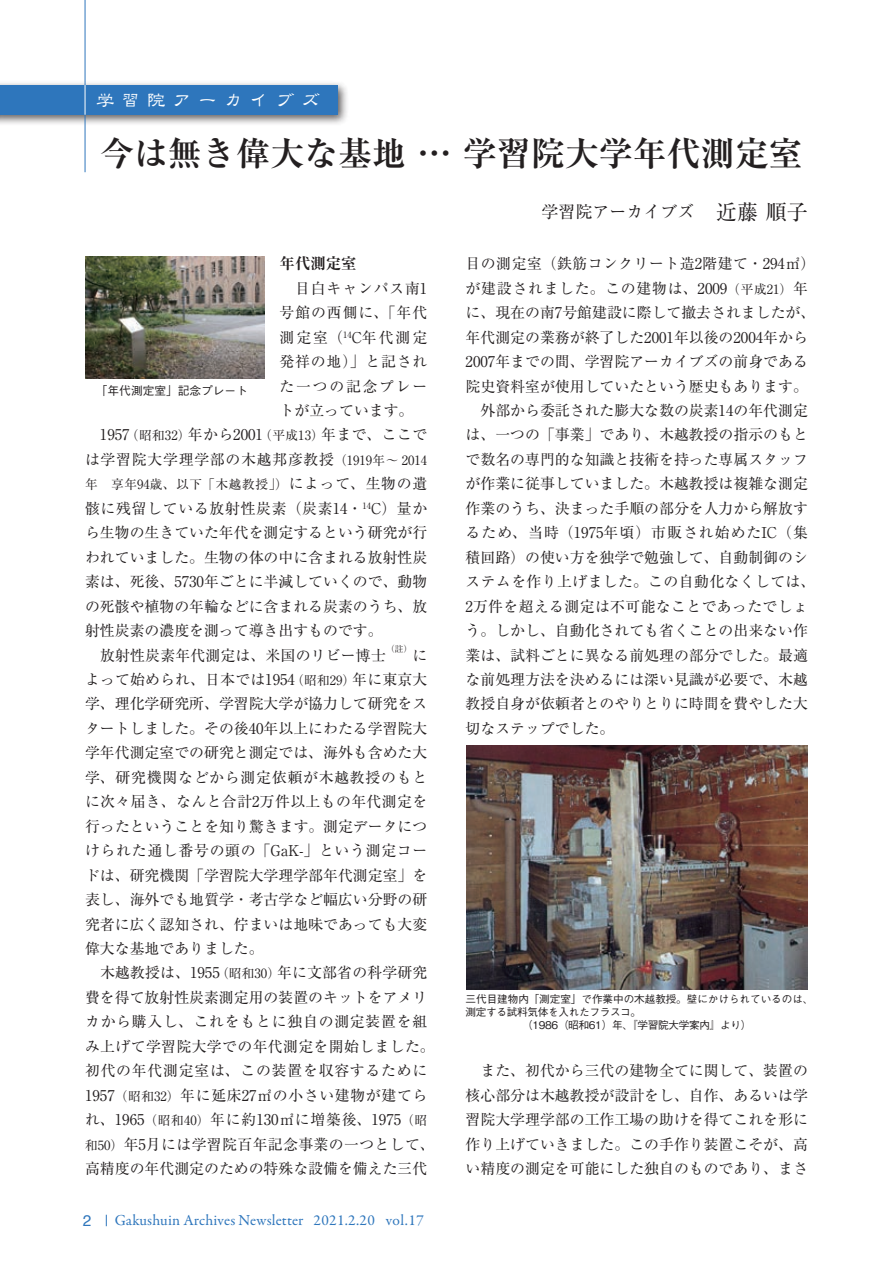
<style>
.page{position:relative;width:893px;height:1263px;background:#fff}
.page>*{position:absolute;margin:0;border:0;box-sizing:border-box;transform-origin:0 0}
.t1{font:700 34.05px "Ryumin Pro";color:#231f20}
.t2{font:600 19.2px "DFP Lei Sho CID";letter-spacing:.34em;color:#fff}
.t3{font:16.95px "Ryumin Pro";color:#231f20}
.t4{font:15.45px "Garamond Premr Pro";letter-spacing:.01em;color:#2e76bc}
.t5{font:700 expanded 15.45px "Ryumin Pro";color:#231f20}
.t6{font:15.45px "Helvetica";color:#2e76bc}
.t7{font:14.85px/24.5px "Ryumin Pro";color:#231f20}
.t8{font:14.85px "Ryumin Pro";letter-spacing:.05em;color:#231f20}
.t9{font:14.85px "Ryumin Pro";letter-spacing:.055em;color:#231f20}
.t10{font:14.85px "Ryumin Pro";letter-spacing:.13em;color:#231f20}
.t11{font:14.85px "Ryumin Pro";letter-spacing:.06em;color:#231f20}
.t12{font:14.85px "Ryumin Pro";letter-spacing:.115em;color:#231f20}
.t13{font:12.75px "Ryumin Pro";letter-spacing:.045em;color:#231f20}
.t14{font:500 11.7px "Gothic BBB Pro";color:#231f20}
.t15{font:500 10.65px "Gothic BBB Pro";letter-spacing:-.03em;color:#231f20}
.t16{font:500 10.65px "Gothic BBB Pro";letter-spacing:-.005em;color:#231f20}
.t17{font:8.7px "Ryumin Pro";color:#231f20}
.s1{font-size:12.75px}
.s2{font-size:14.85px}
.s3{font-size:21.3px}
</style>
<div class="page">
<div style="left:0;top:80px;width:349px;height:46px;background:#231f20;opacity:.75"></div>
<div style="left:0;top:85px;width:338px;height:30px;background:#2e76bc"></div>
<hr style="left:85px;top:0;width:1px;height:85px;background:#2e76bc">
<hr style="left:85px;top:85px;width:1px;height:30px;background:#fff">
<hr style="left:85px;top:115px;width:1px;height:57px;background:#2e76bc">
<img style="left:85px;top:256px;width:180px;height:122px">
<img style="left:466px;top:745px;width:341px;height:245px">
<p class="t2" style="left:96px;top:89px;width:226px">学習院アーカイブズ</p>
<h1 class="t1" style="left:100px;top:126px;width:704px">今は無き偉大な基地 … 学習院大学年代測定室</h1>
<p class="t5" style="left:280px;top:251px;width:79px">年代測定室</p>
<p class="t9" style="left:280px;top:277px;width:149px">　目白キャンパス南1</p>
<p class="t11" style="left:280px;top:301px;width:149px">号館の西側に、「年代</p>
<p class="t10" style="left:280px;top:325px;width:149px">測定室（<sup>14</sup>C年代測定</p>
<p class="t9" style="left:280px;top:350px;width:149px">発祥の地）」と記され</p>
<p class="t12" style="left:280px;top:374px;width:149px">た一つの記念プレー</p>
<p class="t7" style="left:280px;top:397px;width:135px">トが立っています。</p>
<p class="t7" style="left:85px;top:422px;width:344px">　1957<span class="s1">（昭和32）</span>年から2001<span class="s1">（平成13）</span>年まで、ここで</p>
<p class="t8" style="left:85px;top:448px;width:344px">は学習院大学理学部の木越邦彦教授<span class="s1">（1919年～ 2014</span></p>
<p class="t13" style="left:85px;top:475px;width:344px">年　享年94歳、以下「木越教授」）<span class="s2">によって、生物の遺</span></p>
<p class="t7" style="left:85px;top:495px;width:344px">骸に残留している放射性炭素（炭素14・<sup>14</sup>C）量から生物の生きていた年代を測定するという研究が行われていました。生物の体の中に含まれる放射性炭素は、死後、5730年ごとに半減していくので、動物の死骸や植物の年輪などに含まれる炭素のうち、放射性炭素の濃度を測って導き出すものです。<br>　放射性炭素年代測定は、米国のリビー博士</p>
<p class="t14" style="left:96px;top:381px;width:154px">「年代測定室」記念プレート</p>
<p class="t17" style="left:386px;top:642px;width:28px">（註）</p>
<p class="t7" style="left:85px;top:642px;width:351px;text-indent:327px">によって始められ、日本では1954<span class="s1">（昭和29）</span>年に東京大学、理化学研究所、学習院大学が協力して研究をスタートしました。その後40年以上にわたる学習院大学年代測定室での研究と測定では、海外も含めた大学、研究機関などから測定依頼が木越教授のもとに次々届き、なんと合計2万件以上もの年代測定を行ったということを知り驚きます。測定データにつけられた通し番号の頭の「GaK-」という測定コードは、研究機関「学習院大学理学部年代測定室」を表し、海外でも地質学・考古学など幅広い分野の研究者に広く認知され、佇まいは地味であっても大変偉大な基地でありました。<br>　木越教授は、1955<span class="s1">（昭和30）</span>年に文部省の科学研究費を得て放射性炭素測定用の装置のキットをアメリカから購入し、これをもとに独自の測定装置を組み上げて学習院大学での年代測定を開始しました。初代の年代測定室は、この装置を収容するために<br>1957<span class="s1">（昭和32）</span>年に延床27㎡の小さい建物が建てられ、1965<span class="s1">（昭和40）</span>年に約130㎡に増築後、1975<span class="s1">（昭和50）</span>年5月には学習院百年記念事業の一つとして、高精度の年代測定のための特殊な設備を備えた三代</p>
<p class="t6" style="left:83px;top:1209px;width:10px">2</p>
<p class="t4" style="left:115px;top:1211px;width:311px">Gakushuin Archives Newsletter 2021.2.20 vol.17</p>
<p class="t3" style="left:541px;top:198px;width:268px">学習院アーカイブズ <span class="s3">近藤 順子</span></p>
<p class="t7" style="left:466px;top:250px;width:351px">目の測定室（鉄筋コンクリート造2階建て・294㎡）が建設されました。この建物は、2009<span class="s1">（平成21）</span>年に、現在の南7号館建設に際して撤去されましたが、年代測定の業務が終了した2001年以後の2004年から<br>2007年までの間、学習院アーカイブズの前身である院史資料室が使用していたという歴史もあります。　外部から委託された膨大な数の炭素14の年代測定は、一つの「事業」であり、木越教授の指示のもとで数名の専門的な知識と技術を持った専属スタッフが作業に従事していました。木越教授は複雑な測定作業のうち、決まった手順の部分を人力から解放するため、当時（1975年頃）市販され始めたIC（集積回路）の使い方を独学で勉強して、自動制御のシステムを作り上げました。この自動化なくしては、<br>2万件を超える測定は不可能なことであったでしょう。しかし、自動化されても省くことの出来ない作業は、試料ごとに異なる前処理の部分でした。最適な前処理方法を決めるには深い見識が必要で、木越教授自身が依頼者とのやりとりに時間を費やした大切なステップでした。</p>
<p class="t16" style="left:466px;top:991px;width:349px">三代目建物内「測定室」で作業中の木越教授。壁にかけられているのは、</p>
<p class="t15" style="left:466px;top:1003px;width:177px">測定する試料気体を入れたフラスコ。</p>
<p class="t15" style="left:522px;top:1016px;width:231px">（1986（昭和61）年、『学習院大学案内』より）</p>
<p class="t7" style="left:466px;top:1057px;width:344px;text-align:justify">　また、初代から三代の建物全てに関して、装置の核心部分は木越教授が設計をし、自作、あるいは学習院大学理学部の工作工場の助けを得てこれを形に作り上げていきました。この手作り装置こそが、高い精度の測定を可能にした独自のものであり、まさ</p>
</div>
